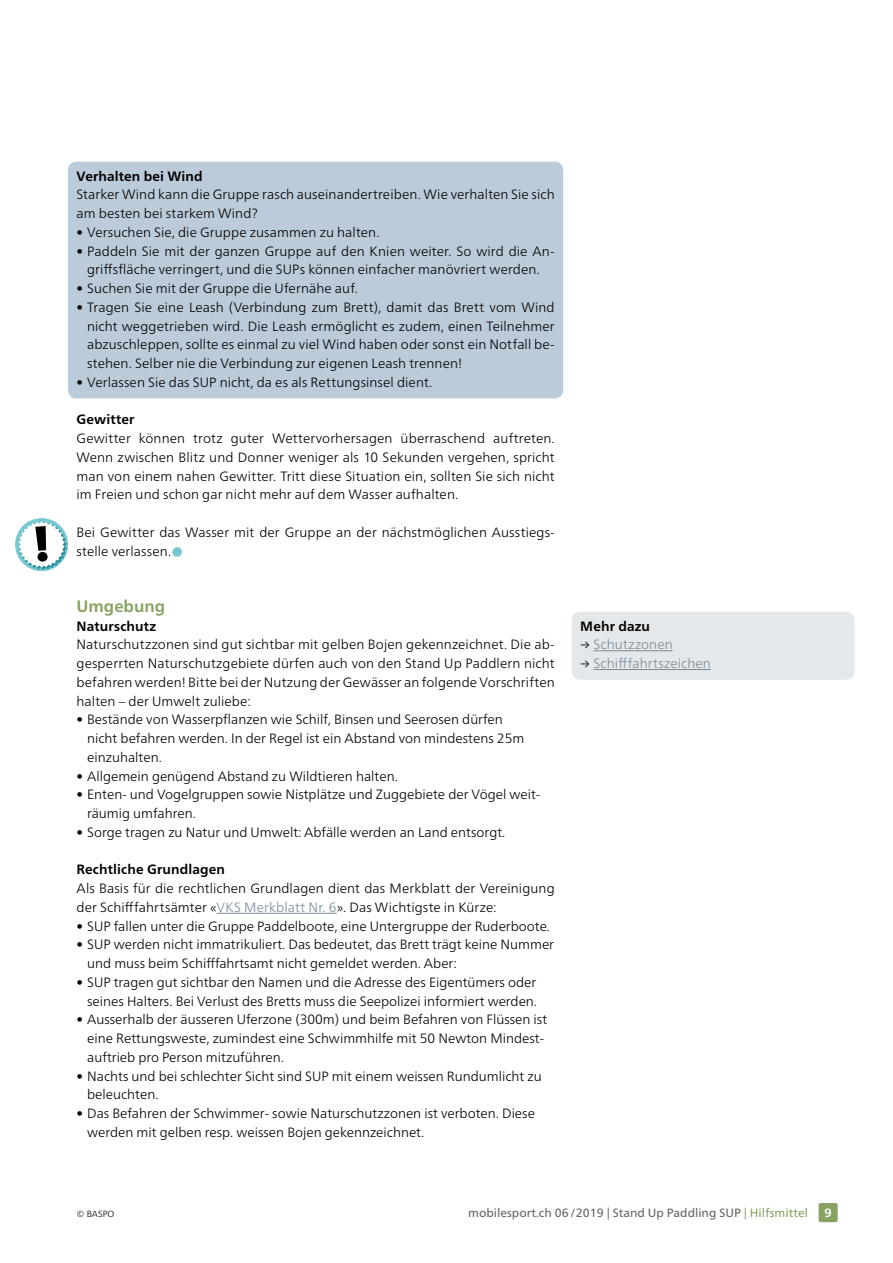
<style>
.page{position:relative;width:893px;height:1263px;background:#fff}
.page>*{position:absolute;margin:0;border:0;box-sizing:border-box;transform-origin:0 0}
.H2_Titel_grün_11pt{font:700 16.5px "Frutiger Neue LT Pro";color:#89a261}
.P_Gundtext_d{font:300 13.5px/18.8px "Frutiger Neue LT Pro";color:#000}
.Kasten_mit_Absatz_bl{font:300 13.5px/18.8px "Frutiger Neue LT Pro";letter-spacing:.01em;color:#000}
.H3_Titel_4{font:700 13.5px "Frutiger Neue LT Pro";letter-spacing:.01em;color:#000}
.Kasten_mit_Absatz{font:300 13.5px "Frutiger Neue LT Pro";letter-spacing:.01em;color:#7b8b98}
.Kasten_mit_Absatz_bl-2{font:700 13.5px "Frutiger Neue LT Pro";letter-spacing:.01em;color:#000}
.Kasten_mit_Absatz-2{font:700 13.5px "Frutiger Neue LT Pro";letter-spacing:.01em;color:#000}
.t1{font:12px "Frutiger Neue LT Pro";color:#666}
.t2{font:700 12px "Frutiger Neue LT Pro";color:#fff}
.t3{font:300 9px "Frutiger Neue LT Pro";color:#000}
.s1{color:#75c8d1}
.s2{color:#7b8b98}
.s3{color:#000}
.s4{color:#89a261}
</style>
<div class="page">
<div style="left:819px;top:1203px;width:19px;height:19px;background:#89a261;border-radius:2px"></div>
<div style="left:68px;top:162px;width:495px;height:236px;background:#bbcbd9;border-radius:9px"></div>
<hr style="left:217px;top:913px;width:120px;height:1px;background:#7b8b98">
<svg style="left:15px;top:518px;width:53px;height:53px"></svg>
<img style="left:29px;top:532px;width:38px;height:38px">
<svg style="left:19px;top:521px;width:46px;height:47px"></svg>
<div style="left:572px;top:612px;width:283px;height:68px;background:#e5e8ea;border-radius:9px"></div>
<hr style="left:593px;top:650px;width:80px;height:1px;background:#7b8b98">
<hr style="left:593px;top:669px;width:118px;height:1px;background:#7b8b98">
<p class="Kasten_mit_Absatz_bl-2" style="left:77px;top:168px;width:128px">Verhalten bei Wind</p>
<p class="Kasten_mit_Absatz_bl" style="left:77px;top:185px;width:480px">Starker Wind kann die Gruppe rasch auseinandertreiben. Wie verhalten Sie sich am besten bei starkem Wind?</p>
<p class="P_Gundtext_d" style="left:77px;top:223px;width:305px">• Versuchen Sie, die Gruppe zusammen zu halten.</p>
<p class="P_Gundtext_d" style="left:77px;top:241px;width:480px;text-align:center">• Paddeln Sie mit der ganzen Gruppe auf den Knien weiter. So wird die An&shy;griffsfläche verringert, und die SUPs können einfacher manövriert werden.</p>
<p class="P_Gundtext_d" style="left:77px;top:279px;width:283px">• Suchen Sie mit der Gruppe die Ufernähe auf.</p>
<p class="P_Gundtext_d" style="left:87px;top:298px;width:469px;text-align:justify;text-indent:-11px">• Tragen Sie eine Leash (Verbindung zum Brett), damit das Brett vom Wind nicht weggetrieben wird. Die Leash ermöglicht es zudem, einen Teilnehmer abzuschleppen, sollte es einmal zu viel Wind haben oder sonst ein Notfall be&shy;stehen. Selber nie die Verbindung zur eigenen Leash trennen!</p>
<p class="P_Gundtext_d" style="left:77px;top:373px;width:357px">• Verlassen Sie das SUP nicht, da es als Rettungsinsel dient.</p>
<h3 class="H3_Titel_4" style="left:77px;top:412px;width:59px">Gewitter</h3>
<p class="P_Gundtext_d" style="left:77px;top:429px;width:480px;text-align:justify">Gewitter können trotz guter Wettervorhersagen überraschend auftreten.<br>Wenn zwischen Blitz und Donner weniger als 10 Sekunden vergehen, spricht man von einem nahen Gewitter. Tritt diese Situation ein, sollten Sie sich nicht im Freien und schon gar nicht mehr auf dem Wasser aufhalten.</p>
<p class="P_Gundtext_d" style="left:77px;top:523px;width:480px">Bei Gewitter das Wasser mit der Gruppe an der nächstmöglichen Ausstiegs&shy;stelle verlassen.<span class="s1">●</span></p>
<h2 class="H2_Titel_grün_11pt" style="left:77px;top:596px;width:90px">Umgebung</h2>
<h3 class="H3_Titel_4" style="left:77px;top:618px;width:81px">Naturschutz</h3>
<p class="P_Gundtext_d" style="left:77px;top:635px;width:480px;text-align:justify">Naturschutzzonen sind gut sichtbar mit gelben Bojen gekennzeichnet. Die ab&shy;gesperrten Naturschutzgebiete dürfen auch von den Stand Up Paddlern nicht befahren werden! Bitte bei der Nutzung der Gewässer an folgende Vorschriften halten – der Umwelt zuliebe:</p>
<p class="P_Gundtext_d" style="left:87px;top:710px;width:439px;text-indent:-11px">• Bestände von Wasserpflanzen wie Schilf, Binsen und Seerosen dürfen nicht befahren werden. In der Regel ist ein Abstand von mindestens 25m einzuhalten.</p>
<p class="P_Gundtext_d" style="left:77px;top:766px;width:323px">• Allgemein genügend Abstand zu Wildtieren halten.</p>
<p class="P_Gundtext_d" style="left:87px;top:785px;width:455px;text-indent:-11px">• Enten- und Vogelgruppen sowie Nistplätze und Zuggebiete der Vögel weit&shy;räumig umfahren.</p>
<p class="P_Gundtext_d" style="left:77px;top:823px;width:430px">• Sorge tragen zu Natur und Umwelt: Abfälle werden an Land entsorgt.</p>
<h3 class="H3_Titel_4" style="left:77px;top:862px;width:150px">Rechtliche Grundlagen</h3>
<p class="P_Gundtext_d" style="left:77px;top:879px;width:480px">Als Basis für die rechtlichen Grundlagen dient das Merkblatt der Vereinigung der Schifffahrtsämter «<span class="s2">VKS Merkblatt Nr. 6</span>». Das Wichtigste in Kürze:</p>
<p class="P_Gundtext_d" style="left:77px;top:916px;width:475px">• SUP fallen unter die Gruppe Paddelboote, eine Untergruppe der Ruderboote.</p>
<p class="P_Gundtext_d" style="left:87px;top:935px;width:468px;text-indent:-11px">• SUP werden nicht immatrikuliert. Das bedeutet, das Brett trägt keine Nummer und muss beim Schifffahrtsamt nicht gemeldet werden. Aber:</p>
<p class="P_Gundtext_d" style="left:77px;top:973px;width:462px;text-align:right">• SUP tragen gut sichtbar den Namen und die Adresse des Eigentümers oder seines Halters. Bei Verlust des Bretts muss die Seepolizei informiert werden.</p>
<p class="P_Gundtext_d" style="left:87px;top:1010px;width:462px;text-indent:-11px">• Ausserhalb der äusseren Uferzone (300m) und beim Befahren von Flüssen ist eine Rettungsweste, zumindest eine Schwimmhilfe mit 50 Newton Mindest&shy;auftrieb pro Person mitzuführen.</p>
<p class="P_Gundtext_d" style="left:87px;top:1066px;width:456px;text-indent:-11px">• Nachts und bei schlechter Sicht sind SUP mit einem weissen Rundumlicht zu beleuchten.</p>
<p class="P_Gundtext_d" style="left:87px;top:1104px;width:449px;text-indent:-11px">• Das Befahren der Schwimmer- sowie Naturschutzzonen ist verboten. Diese werden mit gelben resp. weissen Bojen gekennzeichnet.</p>
<p class="Kasten_mit_Absatz-2" style="left:580px;top:618px;width:71px">Mehr dazu</p>
<p class="Kasten_mit_Absatz" style="left:580px;top:636px;width:94px"><span class="s3">→</span> Schutzzonen</p>
<p class="Kasten_mit_Absatz" style="left:580px;top:655px;width:132px"><span class="s3">→</span> Schifffahrtszeichen</p>
<p class="t3" style="left:77px;top:1208px;width:39px">© BASPO</p>
<p class="t1" style="left:468px;top:1205px;width:341px">mobilesport.ch 06/2019 | Stand Up Paddling SUP <span class="s4">| Hilfsmittel</span></p>
<p class="t2" style="left:824px;top:1206px;width:9px">9</p>
</div>
